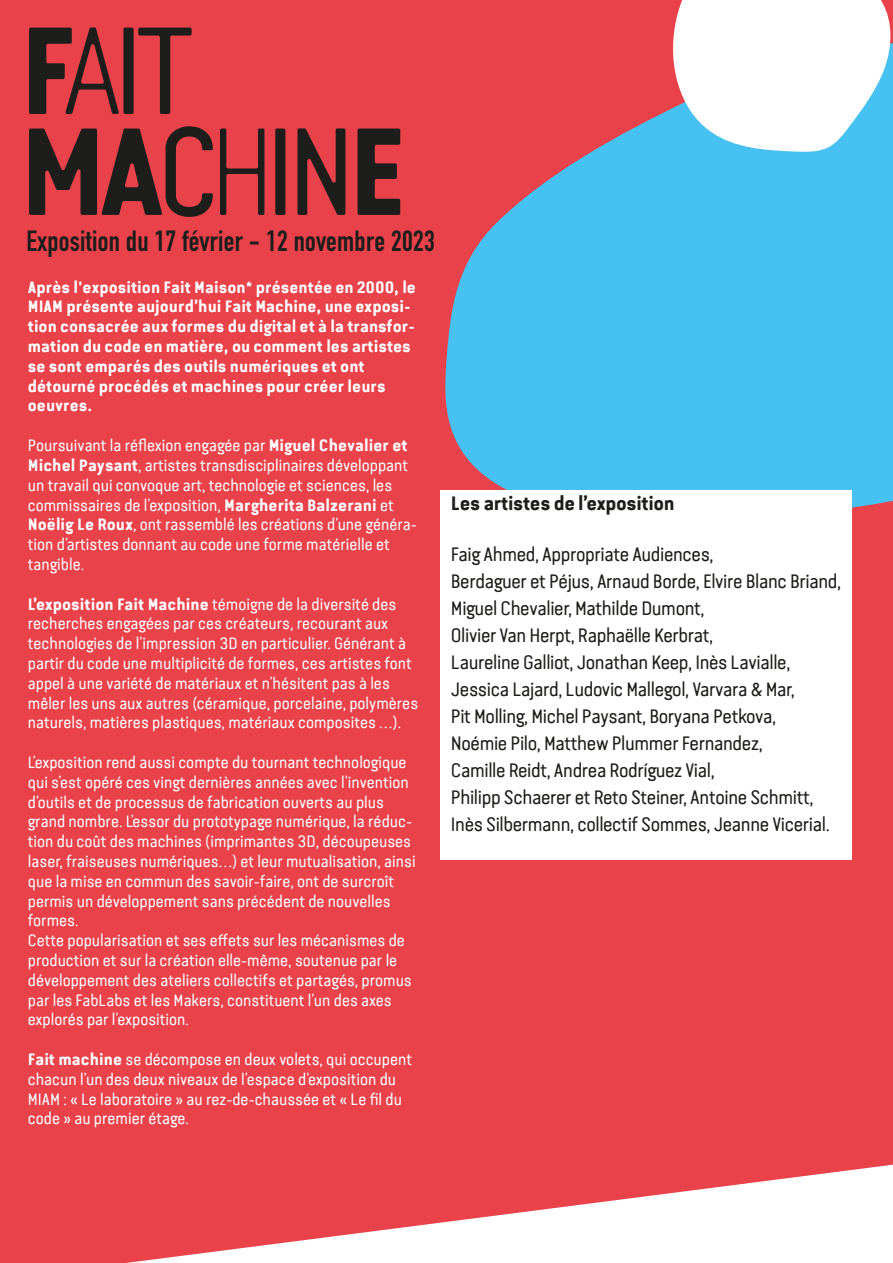
<style>
.page{position:relative;width:893px;height:1263px;background:#e9424b}
.page>*{position:absolute;margin:0;border:0;box-sizing:border-box;transform-origin:0 0}
.t1{font:700 28.8px "DIN Condensed";letter-spacing:.01em;color:#1d1d1b}
.t2{font:19.5px/27px "Van Condensed Pro";letter-spacing:-.02em;color:#1d1d1b}
.t3{font:700 19.5px "Van Condensed Pro";letter-spacing:-.02em;color:#1d1d1b}
.t4{font:16.5px/19.8px "Van Condensed Pro";color:#fff}
.t5{font:700 16.5px/19.8px "Van Condensed Pro";color:#fff}
.s1{font-weight:700}
</style>
<div class="page">
<svg style="left:443px;top:0;width:450px;height:526px;background:#6da2c9"></svg>
<svg style="left:668px;top:0;width:225px;height:152px"></svg>
<div style="left:440px;top:490px;width:412px;height:370px;background:#fff"></div>
<svg style="left:29px;top:27px;width:90px;height:87px;background:#8f3135"></svg>
<div style="left:123px;top:28px;width:11px;height:86px;background:#1d1d1b;border-radius:2px"></div>
<svg style="left:138px;top:28px;width:54px;height:86px;background:#b3383e"></svg>
<svg style="left:29px;top:126px;width:184px;height:91px;background:#832f33"></svg>
<svg style="left:220px;top:129px;width:44px;height:86px;background:#a6353b"></svg>
<div style="left:275px;top:129px;width:10px;height:86px;background:#1d1d1b;border-radius:2px"></div>
<svg style="left:298px;top:128px;width:47px;height:87px;background:#782d30"></svg>
<svg style="left:357px;top:129px;width:43px;height:86px;background:#572728"></svg>
<h1 class="t1" style="left:27px;top:221px;width:410px">Exposition du 17 février - 12 novembre 2023</h1>
<p class="t5" style="left:28px;top:276px;width:390px">Après l'exposition Fait Maison* présentée en 2000, le MIAM présente aujourd’hui Fait Machine, une exposi&shy;tion consacrée aux formes du digital et à la transfor&shy;mation du code en matière, ou comment les artistes se sont emparés des outils numériques et ont détourné procédés et machines pour créer leurs oeuvres.</p>
<p class="t4" style="left:28px;top:434px;width:390px">Poursuivant la réflexion engagée par <span class="s1">Miguel Chevalier et Michel Paysant</span>, artistes transdisciplinaires développant un travail qui convoque art, technologie et sciences, les commissaires de l’exposition, <span class="s1">Margherita Balzerani</span> et <span class="s1">Noëlig Le Roux</span>, ont rassemblé les créations d’une généra&shy;tion d’artistes donnant au code une forme matérielle et tangible.</p>
<p class="t4" style="left:28px;top:593px;width:392px"><span class="s1">L’exposition Fait Machine</span> témoigne de la diversité des recherches engagées par ces créateurs, recourant aux technologies de l’impression 3D en particulier. Générant à partir du code une multiplicité de formes, ces artistes font appel à une variété de matériaux et n’hésitent pas à les mêler les uns aux autres (céramique, porcelaine, polymères naturels, matières plastiques, matériaux composites …).</p>
<p class="t4" style="left:28px;top:751px;width:389px">L’exposition rend aussi compte du tournant technologique qui s’est opéré ces vingt dernières années avec l’invention d’outils et de processus de fabrication ouverts au plus grand nombre. L’essor du prototypage numérique, la réduc&shy;tion du coût des machines (imprimantes 3D, découpeuses laser, fraiseuses numériques…) et leur mutualisation, ainsi que la mise en commun des savoir-faire, ont de surcroît permis un développement sans précédent de nouvelles formes.<br>Cette popularisation et ses effets sur les mécanismes de production et sur la création elle-même, soutenue par le développement des ateliers collectifs et partagés, promus par les FabLabs et les Makers, constituent l’un des axes explorés par l’exposition.</p>
<p class="t4" style="left:28px;top:1048px;width:386px"><span class="s1">Fait machine</span> se décompose en deux volets, qui occupent chacun l’un des deux niveaux de l’espace d’exposition du MIAM : « Le laboratoire » au rez-de-chaussée et « Le fil du code » au premier étage.</p>
<p class="t3" style="left:451px;top:489px;width:225px">Les artistes de l’exposition</p>
<p class="t2" style="left:451px;top:539px;width:392px">Faig Ahmed, Appropriate Audiences,<br>Berdaguer et Péjus, Arnaud Borde, Elvire Blanc Briand, Miguel Chevalier, Mathilde Dumont,<br>Olivier Van Herpt, Raphaëlle Kerbrat,<br>Laureline Galliot, Jonathan Keep, Inès Lavialle, Jessica Lajard, Ludovic Mallegol, Varvara &amp; Mar,<br>Pit Molling, Michel Paysant, Boryana Petkova,<br>Noémie Pilo, Matthew Plummer Fernandez,<br>Camille Reidt, Andrea Rodríguez Vial,<br>Philipp Schaerer et Reto Steiner, Antoine Schmitt, Inès Silbermann, collectif Sommes, Jeanne Vicerial.</p>
</div>
